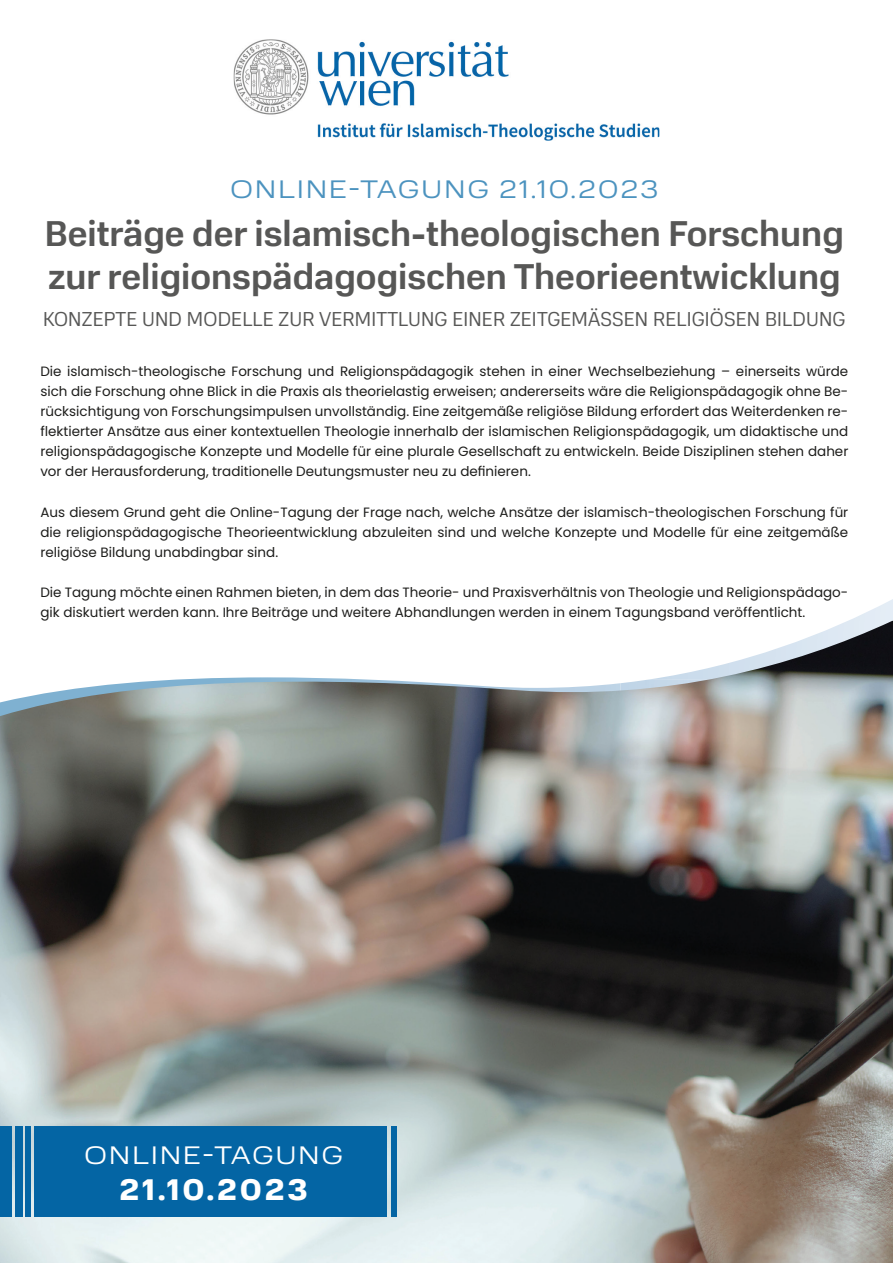
<style>
.page{position:relative;width:893px;height:1263px;background:#fff}
.page>*{position:absolute;margin:0;border:0;box-sizing:border-box;transform-origin:0 0}
.t1{font:100 36px/43.2px "Normalidad VF Compact";color:#575756}
.t2{font:100 30px "Normalidad VF Compact";letter-spacing:.09em;color:#fff}
.t3{font:100 25.5px "Normalidad VF Compact";letter-spacing:.09em;color:#4c93bf}
.t4{font:100 25.5px "Normalidad VF Compact";letter-spacing:.09em;color:#fff}
.t5{font:100 20.25px "Normalidad VF Compact";letter-spacing:.01em;color:#575756}
.t6{font:13.5px/20.1px "Poppins";color:#1d1d1b;text-align:justify}
</style>
<div class="page">
<img style="left:234px;top:39px;width:425px;height:102px">
<img style="left:0;top:621px;width:893px;height:642px">
<div style="left:34px;top:1126px;width:353px;height:90px;background:#0465a4"></div>
<div style="left:26px;top:1126px;width:5px;height:90px;background:#0465a4"></div>
<div style="left:391px;top:1126px;width:5px;height:90px;background:#0465a4"></div>
<div style="left:16px;top:1126px;width:7px;height:90px;background:#0465a4"></div>
<div style="left:0;top:1126px;width:11px;height:90px;background:#0465a4"></div>
<h3 class="t3" style="left:231px;top:171px;width:429px">ONLINE-TAGUNG 21.10.2023</h3>
<h1 class="t1" style="left:45px;top:209px;width:800px">Beiträge der islamisch-theologischen Forschung zur religionspädagogischen Theorieentwicklung</h1>
<h3 class="t5" style="left:43px;top:305px;width:804px">KONZEPTE UND MODELLE ZUR VERMITTLUNG EINER ZEITGEMÄSSEN RELIGIÖSEN BILDUNG</h3>
<p class="t6" style="left:40px;top:361px;width:809px">Die islamisch-theologische Forschung und Religionspädagogik stehen in einer Wechselbeziehung – einerseits würde sich die Forschung ohne Blick in die Praxis als theorielastig erweisen; andererseits wäre die Religionspädagogik ohne Be&shy;rücksichtigung von Forschungsimpulsen unvollständig. Eine zeitgemäße religiöse Bildung erfordert das Weiterdenken re&shy;flektierter Ansätze aus einer kontextuellen Theologie innerhalb der islamischen Religionspädagogik, um didaktische und religionspädagogische Konzepte und Modelle für eine plurale Gesellschaft zu entwickeln. Beide Disziplinen stehen daher vor der Herausforderung, traditionelle Deutungsmuster neu zu definieren.</p>
<p class="t6" style="left:40px;top:502px;width:809px">Aus diesem Grund geht die Online-Tagung der Frage nach, welche Ansätze der islamisch-theologischen Forschung für die religionspädagogische Theorieentwicklung abzuleiten sind und welche Konzepte und Modelle für eine zeitgemäße religiöse Bildung unabdingbar sind.</p>
<p class="t6" style="left:40px;top:582px;width:809px">Die Tagung möchte einen Rahmen bieten, in dem das Theorie- und Praxisverhältnis von Theologie und Religionspädago&shy;gik diskutiert werden kann. Ihre Beiträge und weitere Abhandlungen werden in einem Tagungsband veröffentlicht.</p>
<h3 class="t4" style="left:85px;top:1137px;width:260px">ONLINE-TAGUNG</h3>
<h2 class="t2" style="left:120px;top:1168px;width:190px">21.10.2023</h2>
</div>
